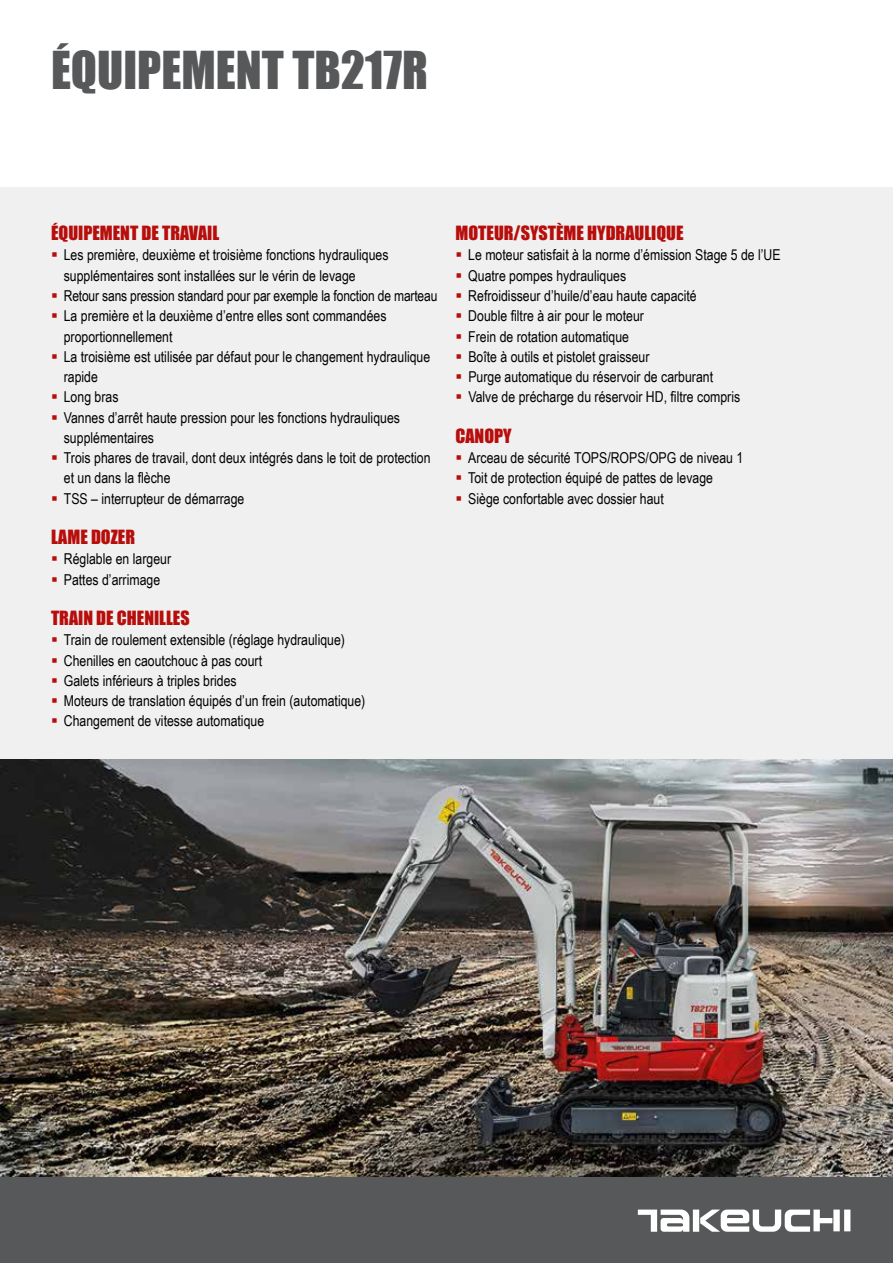
<style>
.page{position:relative;width:893px;height:1263px;background:#fff}
.page>*{position:absolute;margin:0;border:0;box-sizing:border-box;transform-origin:0 0}
.t1{font:48px "Impact";color:#565859}
.t2{font:18px "Impact";color:#b70e0c}
.t3{font:15px/20.2px "Arial Narrow";color:#000}
</style>
<div class="page">
<div style="left:0;top:187px;width:893px;height:991px;background:#ededed"></div>
<img style="left:0;top:759px;width:893px;height:419px">
<div style="left:0;top:1178px;width:893px;height:85px;background:#565859"></div>
<div style="left:844px;top:1209px;width:6px;height:22px;background:#fff"></div>
<div style="left:833px;top:1209px;width:7px;height:22px;background:#fff"></div>
<div style="left:693px;top:1209px;width:6px;height:22px;background:#fff"></div>
<svg style="left:700px;top:1209px;width:132px;height:22px"></svg>
<svg style="left:638px;top:1209px;width:51px;height:22px"></svg>
<h1 class="t1" style="left:51px;top:33px;width:378px">ÉQUIPEMENT TB217R</h1>
<p class="t2" style="left:51px;top:219px;width:170px">ÉQUIPEMENT DE TRAVAIL</p>
<p class="t3" style="left:64px;top:245px;width:375px">Les première, deuxième et troisième fonctions hydrauliques supplémentaires sont installées sur le vérin de levage<br>Retour sans pression standard pour par exemple la fonction de marteau La première et la deuxième d’entre elles sont commandées proportionnellement<br>La troisième est utilisée par défaut pour le changement hydraulique rapide<br>Long bras<br>Vannes d’arrêt haute pression pour les fonctions hydrauliques supplémentaires<br>Trois phares de travail, dont deux intégrés dans le toit de protection et un dans la flèche<br>TSS – interrupteur de démarrage</p>
<p class="t2" style="left:51px;top:523px;width:86px">LAME DOZER</p>
<p class="t3" style="left:64px;top:549px;width:109px">Réglable en largeur<br>Pattes d’arrimage</p>
<p class="t2" style="left:51px;top:604px;width:140px">TRAIN DE CHENILLES</p>
<p class="t3" style="left:64px;top:630px;width:303px">Train de roulement extensible (réglage hydraulique)<br>Chenilles en caoutchouc à pas court<br>Galets inférieurs à triples brides<br>Moteurs de translation équipés d’un frein (automatique)<br>Changement de vitesse automatique</p>
<p class="t2" style="left:455px;top:219px;width:230px">MOTEUR/SYSTÈME HYDRAULIQUE</p>
<p class="t3" style="left:468px;top:245px;width:314px">Le moteur satisfait à la norme d’émission Stage 5 de l’UE Quatre pompes hydrauliques<br>Refroidisseur d’huile/d’eau haute capacité<br>Double filtre à air pour le moteur<br>Frein de rotation automatique<br>Boîte à outils et pistolet graisseur<br>Purge automatique du réservoir de carburant<br>Valve de précharge du réservoir HD, filtre compris</p>
<p class="t2" style="left:455px;top:422px;width:58px">CANOPY</p>
<p class="t3" style="left:468px;top:447px;width:277px">Arceau de sécurité TOPS/ROPS/OPG de niveau 1<br>Toit de protection équipé de pattes de levage<br>Siège confortable avec dossier haut</p>
</div>
